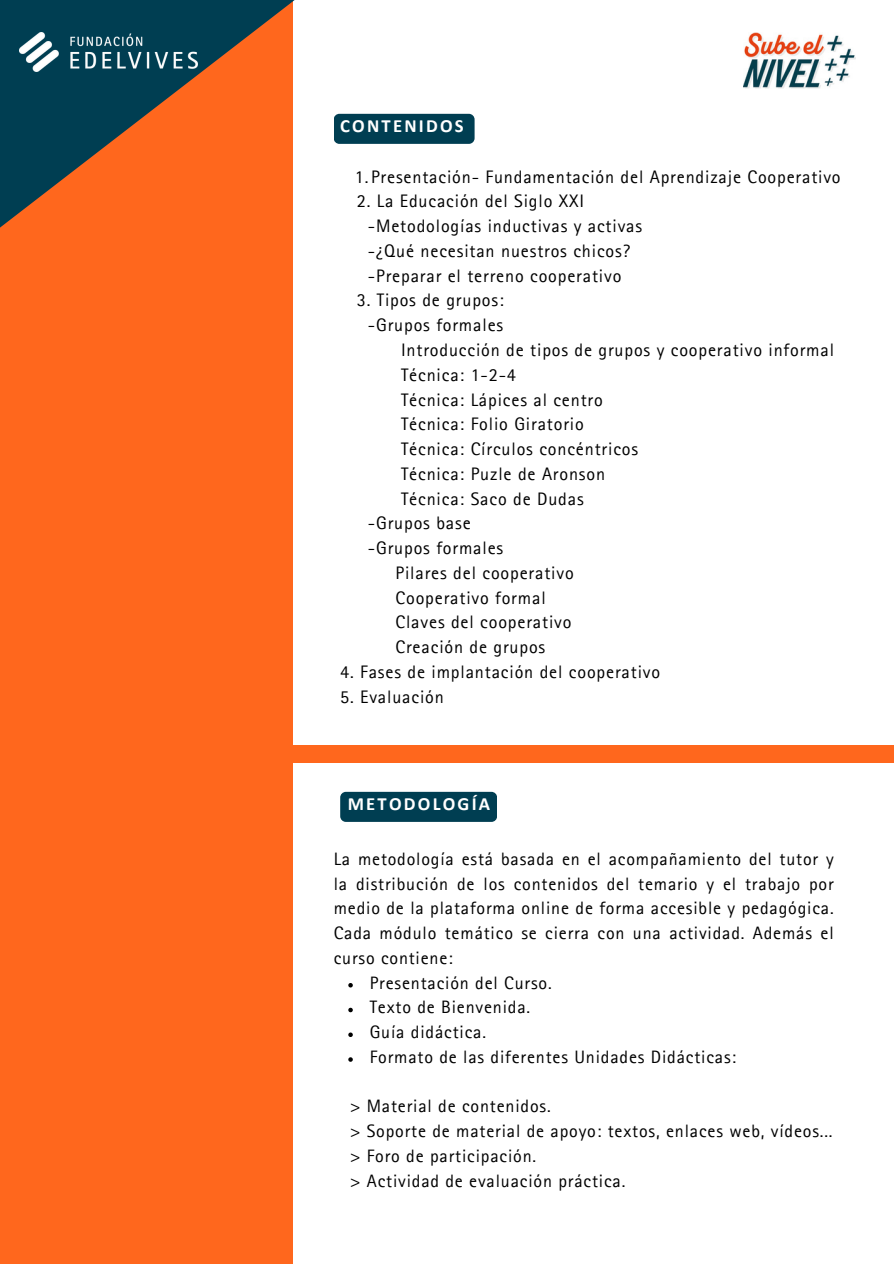
<style>
.page{position:relative;width:894px;height:1264px;background:#fff}
.page>*{position:absolute;margin:0;border:0;box-sizing:border-box;transform-origin:0 0}
.t1{font:700 18.6px "Calibri";letter-spacing:.12em;color:#fff}
.t2{font:18.15px "Rotis Sans Serif Pro";letter-spacing:.045em;color:#000}
.t3{font:18px/24.8px "Rotis Sans Serif Pro";letter-spacing:.045em;color:#000;text-align:justify}
</style>
<div class="page">
<div style="left:0;top:0;width:292px;height:1263px;background:#ff671d"></div>
<div style="left:340px;top:791px;width:157px;height:31px;background:#003e52;border-radius:6px"></div>
<img style="left:743px;top:33px;width:112px;height:56px">
<div style="left:333px;top:114px;width:141px;height:30px;background:#003e52;border-radius:6px"></div>
<svg style="left:0;top:0;width:294px;height:228px"></svg>
<div style="left:256px;top:745px;width:637px;height:17px;background:#ff671d"></div>
<img style="left:20px;top:33px;width:178px;height:38px">
<svg style="left:348px;top:983px;width:5px;height:4px"></svg>
<svg style="left:348px;top:1007px;width:5px;height:5px"></svg>
<svg style="left:348px;top:1032px;width:5px;height:5px"></svg>
<svg style="left:348px;top:1057px;width:5px;height:4px"></svg>
<h1 class="t1" style="left:340px;top:118px;width:125px">CONTENIDOS</h1>
<p class="t2" style="left:354px;top:170px;width:487px">1.Presentación- Fundamentación del Aprendizaje Cooperativo</p>
<p class="t2" style="left:357px;top:195px;width:229px">2. La Educación del Siglo XXI</p>
<p class="t2" style="left:368px;top:220px;width:276px">-Metodologías inductivas y activas</p>
<p class="t2" style="left:368px;top:244px;width:264px">-¿Qué necesitan nuestros chicos?</p>
<p class="t2" style="left:368px;top:269px;width:255px">-Preparar el terreno cooperativo</p>
<p class="t2" style="left:357px;top:294px;width:148px">3. Tipos de grupos:</p>
<p class="t2" style="left:368px;top:319px;width:137px">-Grupos formales</p>
<p class="t2" style="left:401px;top:343px;width:434px">Introducción de tipos de grupos y cooperativo informal</p>
<p class="t2" style="left:401px;top:368px;width:116px">Técnica: 1-2-4</p>
<p class="t2" style="left:401px;top:393px;width:203px">Técnica: Lápices al centro</p>
<p class="t2" style="left:401px;top:418px;width:184px">Técnica: Folio Giratorio</p>
<p class="t2" style="left:401px;top:442px;width:238px">Técnica: Círculos concéntricos</p>
<p class="t2" style="left:401px;top:467px;width:205px">Técnica: Puzle de Aronson</p>
<p class="t2" style="left:401px;top:492px;width:184px">Técnica: Saco de Dudas</p>
<p class="t2" style="left:368px;top:517px;width:104px">-Grupos base</p>
<p class="t2" style="left:368px;top:541px;width:137px">-Grupos formales</p>
<p class="t2" style="left:395px;top:566px;width:180px">Pilares del cooperativo</p>
<p class="t2" style="left:395px;top:591px;width:152px">Cooperativo formal</p>
<p class="t2" style="left:395px;top:616px;width:177px">Claves del cooperativo</p>
<p class="t2" style="left:395px;top:640px;width:151px">Creación de grupos</p>
<p class="t2" style="left:340px;top:665px;width:321px">4. Fases de implantación del cooperativo</p>
<p class="t2" style="left:340px;top:690px;width:105px">5. Evaluación</p>
<p class="t1" style="left:347px;top:795px;width:144px">METODOLOGÍA</p>
<p class="t3" style="left:333px;top:849px;width:501px">La metodología está basada en el acompañamiento del tutor y la distribución de los contenidos del temario y el trabajo por medio de la plataforma online de forma accesible y pedagógica.<br>Cada módulo temático se cierra con una actividad. Además el curso contiene:</p>
<h1 class="t3" style="left:369px;top:972px;width:183px">Presentación del Curso.</h1>
<p class="t3" style="left:369px;top:997px;width:162px">Texto de Bienvenida.</p>
<p class="t3" style="left:369px;top:1022px;width:118px">Guía didáctica.</p>
<p class="t3" style="left:369px;top:1047px;width:368px">Formato de las diferentes Unidades Didácticas:</p>
<p class="t3" style="left:350px;top:1096px;width:202px">&gt; Material de contenidos.</p>
<p class="t3" style="left:350px;top:1121px;width:483px">&gt; Soporte de material de apoyo: textos, enlaces web, vídeos...</p>
<p class="t3" style="left:350px;top:1146px;width:187px">&gt; Foro de participación.</p>
<p class="t3" style="left:350px;top:1170px;width:277px">&gt; Actividad de evaluación práctica.</p>
</div>
